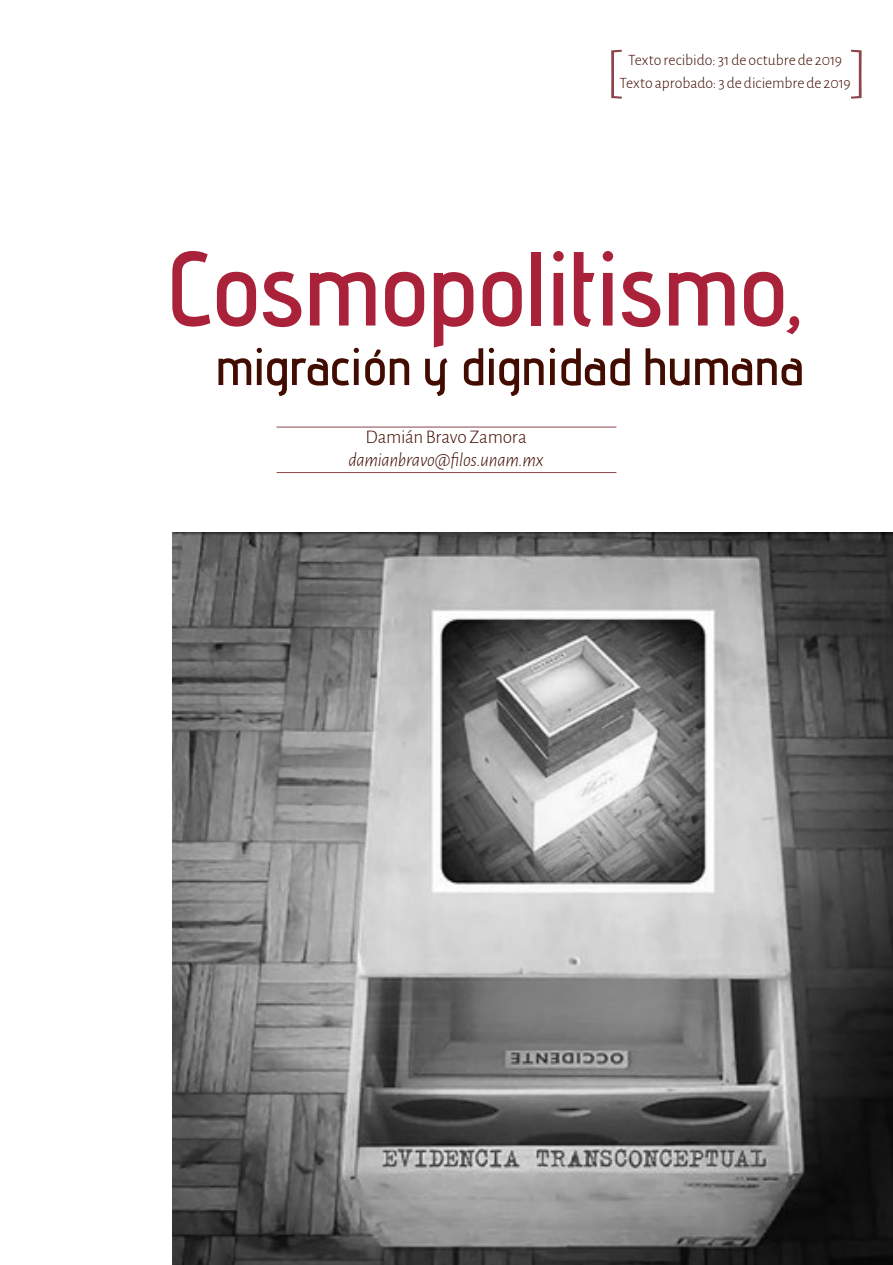
<style>
.page{position:relative;width:893px;height:1265px;background:#fff}
.page>*{position:absolute;margin:0;border:0;box-sizing:border-box;transform-origin:0 0}
.t1{font:600 105px "Advent Pro";letter-spacing:-.025em;color:#a9223a}
.t2{font:600 52.5px "Advent Pro";letter-spacing:-.01em;color:#420d00}
.t3{font:italic 300 19.25px "Alegreya Sans";letter-spacing:-.015em;color:#420d00}
.t4{font:300 19.25px "Alegreya Sans";letter-spacing:-.015em;color:#420d00}
.t5{font:300 15.75px/22.8px "Alegreya Sans";letter-spacing:-.005em;color:#420d00;text-align:center}
</style>
<div class="page">
<img style="left:172px;top:533px;width:721px;height:732px">
<hr style="left:277px;top:427px;width:339px;height:1px;background:#8c454a">
<hr style="left:277px;top:472px;width:339px;height:1px;background:#8c454a">
<svg style="left:611px;top:50px;width:11px;height:49px"></svg>
<svg style="left:851px;top:50px;width:11px;height:49px"></svg>
<p class="t5" style="left:619px;top:48px;width:233px">Texto recibido: 31 de octubre de 2019<br>Texto aprobado: 3 de diciembre de 2019</p>
<h1 class="t1" style="left:165px;top:224px;width:640px">Cosmopolitismo,</h1>
<h2 class="t2" style="left:214px;top:334px;width:591px">migración y dignidad humana</h2>
<p class="t4" style="left:366px;top:424px;width:163px">Damián Bravo Zamora</p>
<p class="t3" style="left:349px;top:447px;width:197px">damianbravo@filos.unam.mx</p>
</div>
